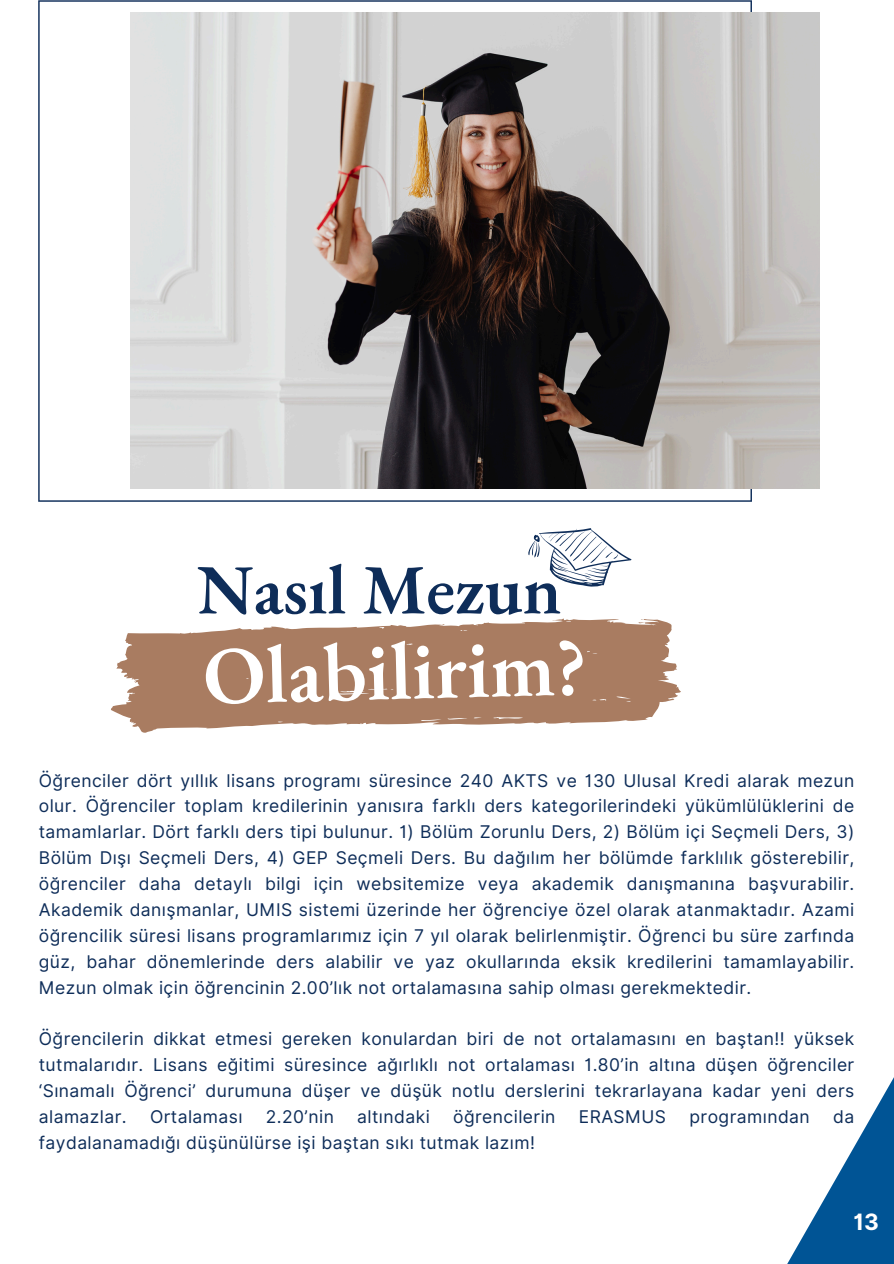
<style>
.page{position:relative;width:894px;height:1264px;background:#fff}
.page>*{position:absolute;margin:0;border:0;box-sizing:border-box;transform-origin:0 0}
.t1{font:600 82.2px "EB Garamond";color:#fff}
.t2{font:600 70.35px "EB Garamond";color:#0e2d59}
.t3{font:700 22.5px "Inter";color:#fff}
.t4{font:17.55px/25.8px "Inter";letter-spacing:.025em;color:#0e2d59;text-align:justify}
</style>
<div class="page">
<svg style="left:38px;top:0;width:713px;height:502px"></svg>
<img style="left:130px;top:13px;width:689px;height:476px">
<svg style="left:111px;top:618px;width:570px;height:115px;fill:#a97c61"></svg>
<svg style="left:528px;top:528px;width:104px;height:59px"></svg>
<svg style="left:788px;top:1079px;width:105px;height:184px"></svg>
<h2 class="t2" style="left:197px;top:542px;width:366px">Nasıl Mezun</h2>
<p class="t1" style="left:202px;top:619px;width:385px;rotate:-1deg">Olabilirim?</p>
<p class="t4" style="left:39px;top:767px;width:816px">Öğrenciler dört yıllık lisans programı süresince 240 AKTS ve 130 Ulusal Kredi alarak mezun olur. Öğrenciler toplam kredilerinin yanısıra farklı ders kategorilerindeki yükümlülüklerini de tamamlarlar. Dört farklı ders tipi bulunur. 1) Bölüm Zorunlu Ders, 2) Bölüm içi Seçmeli Ders, 3)<br>Bölüm Dışı Seçmeli Ders, 4) GEP Seçmeli Ders. Bu dağılım her bölümde farklılık gösterebilir, öğrenciler daha detaylı bilgi için websitemize veya akademik danışmanına başvurabilir.<br>Akademik danışmanlar, UMIS sistemi üzerinde her öğrenciye özel olarak atanmaktadır. Azami öğrencilik süresi lisans programlarımız için 7 yıl olarak belirlenmiştir. Öğrenci bu süre zarfında güz, bahar dönemlerinde ders alabilir ve yaz okullarında eksik kredilerini tamamlayabilir.<br>Mezun olmak için öğrencinin 2.00’lık not ortalamasına sahip olması gerekmektedir.</p>
<p class="t4" style="left:39px;top:1026px;width:816px">Öğrencilerin dikkat etmesi gereken konulardan biri de not ortalamasını en baştan!! yüksek tutmalarıdır. Lisans eğitimi süresince ağırlıklı not ortalaması 1.80’in altına düşen öğrenciler ‘Sınamalı Öğrenci’ durumuna düşer ve düşük notlu derslerini tekrarlayana kadar yeni ders alamazlar.</p>
<p class="t4" style="left:150px;top:1103px;width:94px">Ortalaması</p>
<p class="t4" style="left:266px;top:1103px;width:69px">2.20’nin</p>
<p class="t4" style="left:357px;top:1103px;width:74px">altındaki</p>
<p class="t4" style="left:453px;top:1103px;width:104px">öğrencilerin</p>
<p class="t4" style="left:578px;top:1103px;width:89px">ERASMUS</p>
<p class="t4" style="left:689px;top:1103px;width:122px">programından</p>
<p class="t4" style="left:833px;top:1103px;width:23px">da</p>
<p class="t4" style="left:39px;top:1129px;width:497px">faydalanamadığı düşünülürse işi baştan sıkı tutmak lazım!</p>
<p class="t3" style="left:853px;top:1208px;width:27px">13</p>
</div>
